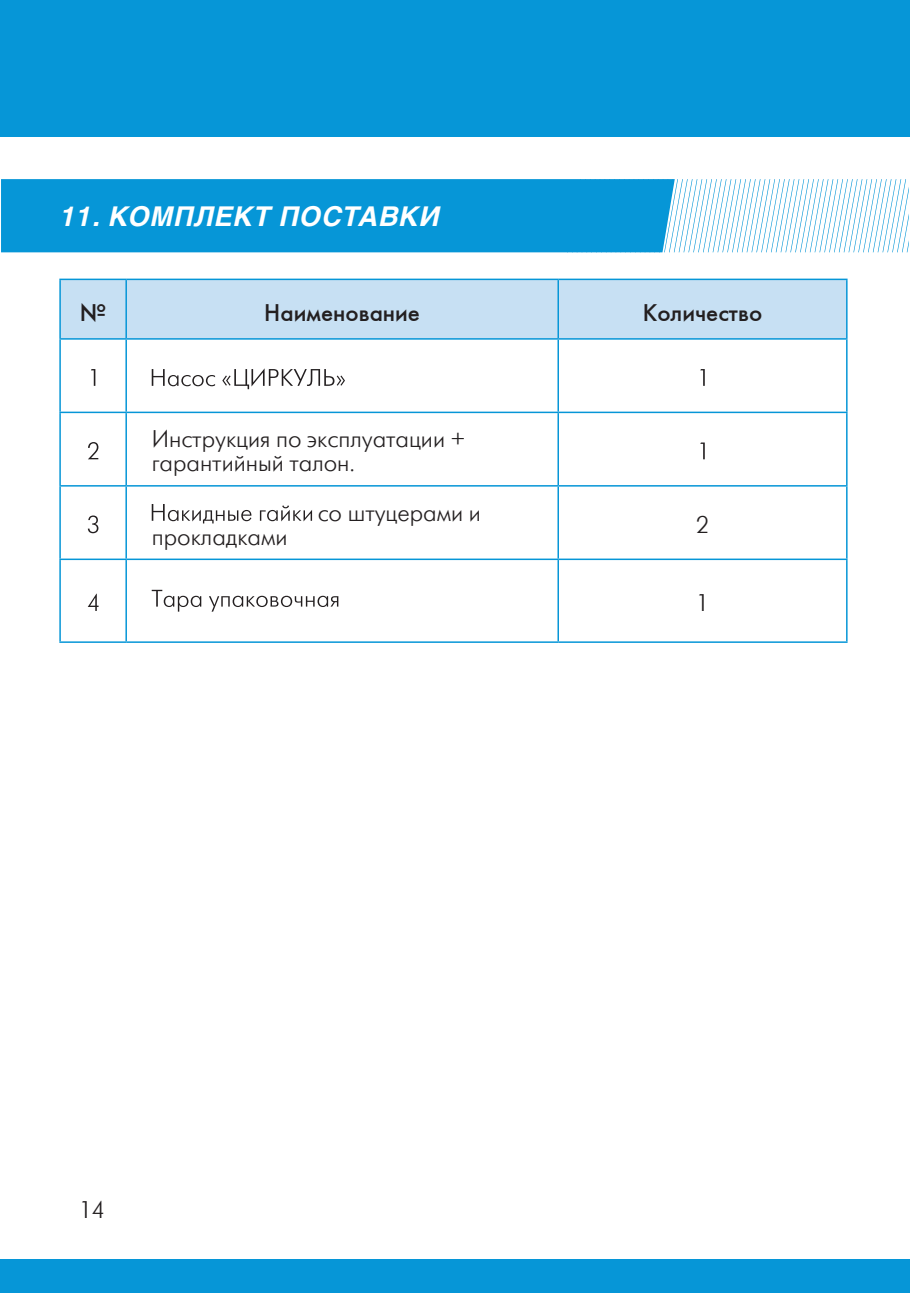
<style>
.page{position:relative;width:910px;height:1293px;background:#fff}
.page>*{position:absolute;margin:0;border:0;box-sizing:border-box;transform-origin:0 0}
.t1{font:italic 700 27px "Helios";letter-spacing:.03em;color:#fff}
.t2{font:24px/24px "Futuris Light C";color:#231f20}
.t3{font:24px "Futuris C";color:#231f20}
</style>
<div class="page">
<div style="left:0;top:0;width:910px;height:136px;background:#0696d7"></div>
<div style="left:0;top:1258px;width:910px;height:35px;background:#0696d7"></div>
<div style="left:1px;top:179px;width:566px;height:73px;background:#0696d7"></div>
<svg style="left:567px;top:179px;width:342px;height:73px"></svg>
<div style="left:61px;top:280px;width:785px;height:58px;background:#c7e0f3"></div>
<hr style="left:125px;top:280px;width:2px;height:58px;background:#0696d7">
<hr style="left:126px;top:338px;width:432px;height:2px;background:#0696d7">
<hr style="left:59px;top:279px;width:67px;height:1px;background:#0696d7">
<hr style="left:59px;top:280px;width:2px;height:58px;background:#0696d7">
<hr style="left:126px;top:279px;width:432px;height:1px;background:#0696d7">
<hr style="left:59px;top:413px;width:2px;height:72px;background:#0696d7">
<hr style="left:846px;top:413px;width:2px;height:72px;background:#0696d7">
<hr style="left:59px;top:560px;width:2px;height:81px;background:#0696d7">
<hr style="left:846px;top:560px;width:2px;height:81px;background:#0696d7">
<hr style="left:59px;top:641px;width:67px;height:2px;background:#0696d7">
<hr style="left:558px;top:641px;width:290px;height:2px;background:#0696d7">
<hr style="left:59px;top:338px;width:67px;height:2px;background:#0696d7">
<hr style="left:59px;top:340px;width:2px;height:72px;background:#0696d7">
<hr style="left:125px;top:340px;width:2px;height:72px;background:#0696d7">
<hr style="left:59px;top:412px;width:67px;height:1px;background:#0696d7">
<hr style="left:126px;top:412px;width:432px;height:1px;background:#0696d7">
<hr style="left:125px;top:413px;width:2px;height:72px;background:#0696d7">
<hr style="left:557px;top:413px;width:2px;height:72px;background:#0696d7">
<hr style="left:557px;top:340px;width:2px;height:72px;background:#0696d7">
<hr style="left:846px;top:340px;width:2px;height:72px;background:#0696d7">
<hr style="left:558px;top:412px;width:290px;height:1px;background:#0696d7">
<hr style="left:558px;top:279px;width:290px;height:1px;background:#0696d7">
<hr style="left:557px;top:280px;width:2px;height:58px;background:#0696d7">
<hr style="left:846px;top:280px;width:2px;height:58px;background:#0696d7">
<hr style="left:558px;top:338px;width:290px;height:2px;background:#0696d7">
<hr style="left:125px;top:560px;width:2px;height:81px;background:#0696d7">
<hr style="left:557px;top:560px;width:2px;height:81px;background:#0696d7">
<hr style="left:126px;top:641px;width:432px;height:2px;background:#0696d7">
<hr style="left:558px;top:485px;width:290px;height:1px;background:#0696d7">
<hr style="left:846px;top:486px;width:2px;height:72px;background:#0696d7">
<hr style="left:558px;top:558px;width:290px;height:2px;background:#0696d7">
<hr style="left:126px;top:485px;width:432px;height:1px;background:#0696d7">
<hr style="left:557px;top:486px;width:2px;height:72px;background:#0696d7">
<hr style="left:126px;top:558px;width:432px;height:2px;background:#0696d7">
<hr style="left:59px;top:485px;width:67px;height:1px;background:#0696d7">
<hr style="left:59px;top:486px;width:2px;height:72px;background:#0696d7">
<hr style="left:125px;top:486px;width:2px;height:72px;background:#0696d7">
<hr style="left:59px;top:558px;width:67px;height:2px;background:#0696d7">
<svg style="left:91px;top:369px;width:4px;height:17px"></svg>
<svg style="left:152px;top:368px;width:193px;height:21px"></svg>
<svg style="left:700px;top:369px;width:5px;height:17px"></svg>
<svg style="left:88px;top:442px;width:10px;height:17px"></svg>
<svg style="left:700px;top:442px;width:5px;height:17px"></svg>
<svg style="left:88px;top:515px;width:10px;height:18px"></svg>
<svg style="left:152px;top:504px;width:160px;height:19px"></svg>
<svg style="left:88px;top:593px;width:11px;height:18px"></svg>
<svg style="left:152px;top:590px;width:186px;height:21px"></svg>
<p class="t1" style="left:61px;top:201px;width:381px">11. КОМПЛЕКТ ПОСТАВКИ</p>
<p class="t3" style="left:80px;top:298px;width:28px">№</p>
<p class="t3" style="left:264px;top:298px;width:157px">Наименование</p>
<p class="t3" style="left:643px;top:298px;width:121px">Количество</p>
<p class="t2" style="left:152px;top:428px;width:315px">Инструкция по эксплуатации + гарантийный талон.</p>
<p class="t2" style="left:318px;top:501px;width:165px">со штуцерами и</p>
<p class="t2" style="left:152px;top:525px;width:137px">прокладками</p>
<p class="t2" style="left:696px;top:513px;width:15px">2</p>
<p class="t2" style="left:696px;top:591px;width:15px">1</p>
<p class="t2" style="left:79px;top:1198px;width:28px">14</p>
</div>
